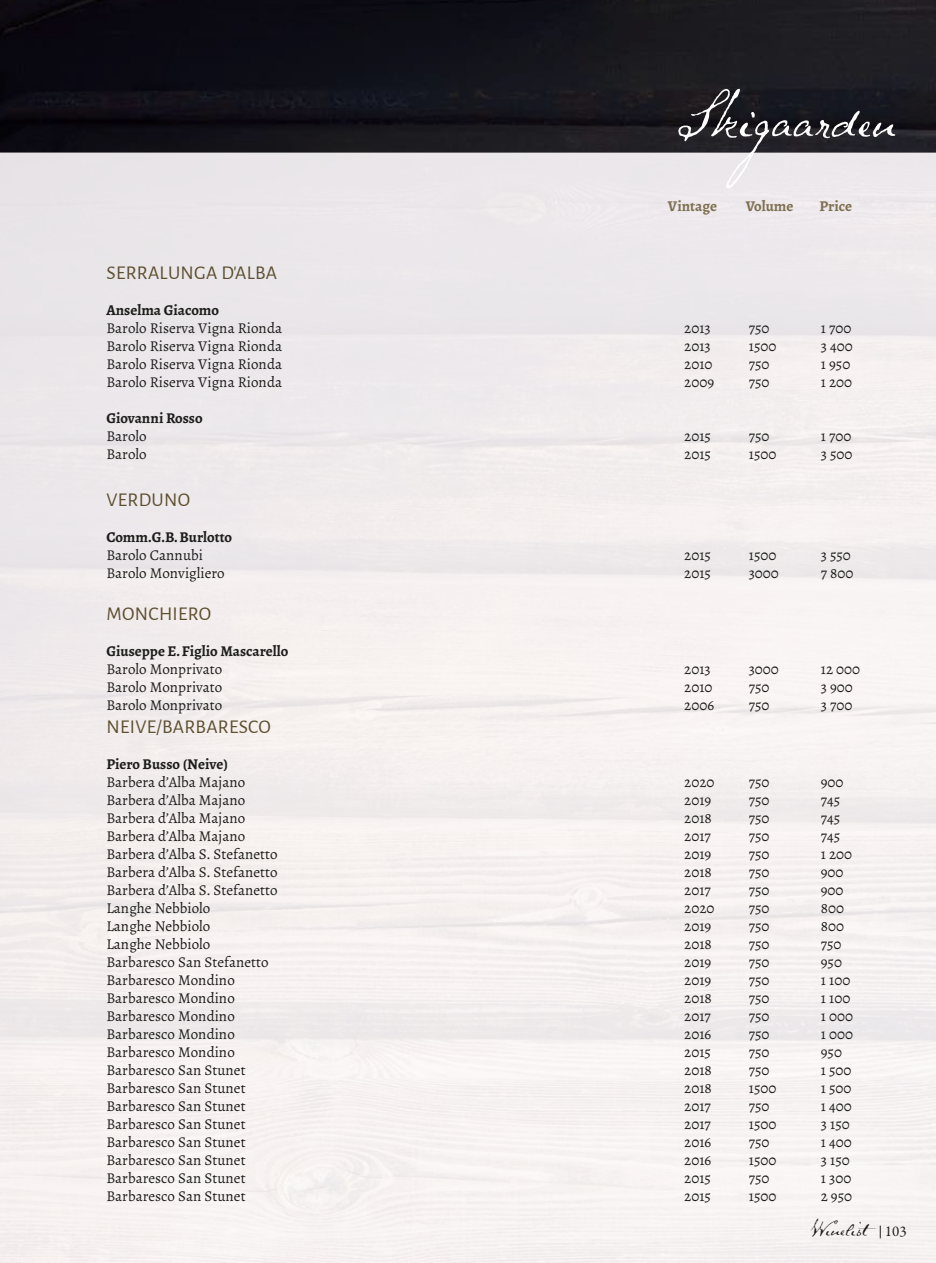
<style>
.page{position:relative;width:936px;height:1263px;background:#fff}
.page>*{position:absolute;margin:0;border:0;box-sizing:border-box;transform-origin:0 0}
.t1{font:31.5px "Schooner Script";color:#1d1d1b}
.t2{font:19.5px "Alegreya Sans";letter-spacing:.015em;color:#5c4e2e}
.t3{font:15px "Alegreya";color:#1d1d1b}
.t4{font:700 15px "Alegreya";color:#1d1d1b}
.t5{font:700 15px "Alegreya";color:#7e6f50}
.s1{font-family:"Garamond Premr Pro";font-size:15px}
</style>
<div class="page">
<div style="left:0;top:153px;width:935px;height:1110px;background:#f3efee"></div>
<div style="left:0;top:0;width:935px;height:153px;background:linear-gradient(to right,#080710,#212126)"></div>
<svg style="left:678px;top:89px;width:217px;height:99px"></svg>
<svg style="left:879px;top:1225px;width:1px;height:13px"></svg>
<p class="t5" style="left:668px;top:196px;width:51px">Vintage</p>
<p class="t5" style="left:745px;top:196px;width:49px">Volume</p>
<p class="t5" style="left:819px;top:196px;width:34px">Price</p>
<h2 class="t2" style="left:106px;top:260px;width:172px">SERRALUNGA D’ALBA</h2>
<p class="t4" style="left:106px;top:301px;width:114px">Anselma Giacomo</p>
<p class="t3" style="left:106px;top:319px;width:177px">Barolo Riserva Vigna Rionda</p>
<p class="t3" style="left:684px;top:319px;width:28px">2013</p>
<p class="t3" style="left:748px;top:319px;width:22px">750</p>
<p class="t3" style="left:820px;top:319px;width:32px">1 700</p>
<p class="t3" style="left:106px;top:337px;width:177px">Barolo Riserva Vigna Rionda</p>
<p class="t3" style="left:684px;top:337px;width:28px">2013</p>
<p class="t3" style="left:748px;top:337px;width:29px">1500</p>
<p class="t3" style="left:820px;top:337px;width:33px">3 400</p>
<p class="t3" style="left:106px;top:355px;width:177px">Barolo Riserva Vigna Rionda</p>
<p class="t3" style="left:684px;top:355px;width:30px">2010</p>
<p class="t3" style="left:748px;top:355px;width:22px">750</p>
<p class="t3" style="left:820px;top:355px;width:31px">1 950</p>
<p class="t3" style="left:106px;top:373px;width:177px">Barolo Riserva Vigna Rionda</p>
<p class="t3" style="left:684px;top:373px;width:31px">2009</p>
<p class="t3" style="left:748px;top:373px;width:22px">750</p>
<p class="t3" style="left:820px;top:373px;width:33px">1 200</p>
<p class="t4" style="left:106px;top:409px;width:98px">Giovanni Rosso</p>
<p class="t3" style="left:106px;top:427px;width:42px">Barolo</p>
<p class="t3" style="left:684px;top:427px;width:28px">2015</p>
<p class="t3" style="left:748px;top:427px;width:22px">750</p>
<p class="t3" style="left:820px;top:427px;width:32px">1 700</p>
<p class="t3" style="left:106px;top:445px;width:42px">Barolo</p>
<p class="t3" style="left:684px;top:445px;width:28px">2015</p>
<p class="t3" style="left:748px;top:445px;width:29px">1500</p>
<p class="t3" style="left:820px;top:445px;width:33px">3 500</p>
<h2 class="t2" style="left:106px;top:487px;width:85px">VERDUNO</h2>
<p class="t4" style="left:106px;top:527px;width:127px">Comm.G.B. Burlotto</p>
<p class="t3" style="left:106px;top:546px;width:98px">Barolo Cannubi</p>
<p class="t3" style="left:684px;top:546px;width:28px">2015</p>
<p class="t3" style="left:748px;top:546px;width:29px">1500</p>
<p class="t3" style="left:820px;top:546px;width:32px">3 550</p>
<p class="t3" style="left:106px;top:564px;width:120px">Barolo Monvigliero</p>
<p class="t3" style="left:684px;top:564px;width:28px">2015</p>
<p class="t3" style="left:748px;top:564px;width:32px">3000</p>
<p class="t3" style="left:820px;top:564px;width:34px">7 800</p>
<h2 class="t2" style="left:106px;top:600px;width:106px">MONCHIERO</h2>
<p class="t4" style="left:106px;top:641px;width:183px">Giuseppe E. Figlio Mascarello</p>
<p class="t3" style="left:106px;top:659px;width:117px">Barolo Monprivato</p>
<p class="t3" style="left:684px;top:659px;width:28px">2013</p>
<p class="t3" style="left:748px;top:659px;width:32px">3000</p>
<p class="t3" style="left:820px;top:659px;width:41px">12 000</p>
<p class="t3" style="left:106px;top:677px;width:117px">Barolo Monprivato</p>
<p class="t3" style="left:684px;top:677px;width:30px">2010</p>
<p class="t3" style="left:748px;top:677px;width:22px">750</p>
<p class="t3" style="left:820px;top:677px;width:34px">3 900</p>
<p class="t3" style="left:106px;top:695px;width:117px">Barolo Monprivato</p>
<p class="t3" style="left:684px;top:695px;width:31px">2006</p>
<p class="t3" style="left:748px;top:695px;width:22px">750</p>
<p class="t3" style="left:820px;top:695px;width:33px">3 700</p>
<h2 class="t2" style="left:106px;top:713px;width:166px">NEIVE/BARBARESCO</h2>
<p class="t4" style="left:106px;top:754px;width:123px">Piero Busso (Neive)</p>
<p class="t3" style="left:106px;top:773px;width:140px">Barbera d’Alba Majano</p>
<p class="t3" style="left:684px;top:773px;width:32px">2020</p>
<p class="t3" style="left:748px;top:773px;width:22px">750</p>
<p class="t3" style="left:820px;top:773px;width:24px">900</p>
<p class="t3" style="left:106px;top:791px;width:140px">Barbera d’Alba Majano</p>
<p class="t3" style="left:684px;top:791px;width:29px">2019</p>
<p class="t3" style="left:748px;top:791px;width:22px">750</p>
<p class="t3" style="left:820px;top:791px;width:21px">745</p>
<p class="t3" style="left:106px;top:809px;width:140px">Barbera d’Alba Majano</p>
<p class="t3" style="left:684px;top:809px;width:29px">2018</p>
<p class="t3" style="left:748px;top:809px;width:22px">750</p>
<p class="t3" style="left:820px;top:809px;width:21px">745</p>
<p class="t3" style="left:106px;top:827px;width:140px">Barbera d’Alba Majano</p>
<p class="t3" style="left:684px;top:827px;width:28px">2017</p>
<p class="t3" style="left:748px;top:827px;width:22px">750</p>
<p class="t3" style="left:820px;top:827px;width:21px">745</p>
<p class="t3" style="left:106px;top:845px;width:173px">Barbera d’Alba S. Stefanetto</p>
<p class="t3" style="left:684px;top:845px;width:29px">2019</p>
<p class="t3" style="left:748px;top:845px;width:22px">750</p>
<p class="t3" style="left:820px;top:845px;width:33px">1 200</p>
<p class="t3" style="left:106px;top:863px;width:173px">Barbera d’Alba S. Stefanetto</p>
<p class="t3" style="left:684px;top:863px;width:29px">2018</p>
<p class="t3" style="left:748px;top:863px;width:22px">750</p>
<p class="t3" style="left:820px;top:863px;width:24px">900</p>
<p class="t3" style="left:106px;top:881px;width:173px">Barbera d’Alba S. Stefanetto</p>
<p class="t3" style="left:684px;top:881px;width:28px">2017</p>
<p class="t3" style="left:748px;top:881px;width:22px">750</p>
<p class="t3" style="left:820px;top:881px;width:24px">900</p>
<p class="t3" style="left:106px;top:899px;width:105px">Langhe Nebbiolo</p>
<p class="t3" style="left:684px;top:899px;width:32px">2020</p>
<p class="t3" style="left:748px;top:899px;width:22px">750</p>
<p class="t3" style="left:820px;top:899px;width:25px">800</p>
<p class="t3" style="left:106px;top:917px;width:105px">Langhe Nebbiolo</p>
<p class="t3" style="left:684px;top:917px;width:29px">2019</p>
<p class="t3" style="left:748px;top:917px;width:22px">750</p>
<p class="t3" style="left:820px;top:917px;width:25px">800</p>
<p class="t3" style="left:106px;top:935px;width:105px">Langhe Nebbiolo</p>
<p class="t3" style="left:684px;top:935px;width:29px">2018</p>
<p class="t3" style="left:748px;top:935px;width:22px">750</p>
<p class="t3" style="left:820px;top:935px;width:22px">750</p>
<p class="t3" style="left:106px;top:953px;width:164px">Barbaresco San Stefanetto</p>
<p class="t3" style="left:684px;top:953px;width:29px">2019</p>
<p class="t3" style="left:748px;top:953px;width:22px">750</p>
<p class="t3" style="left:820px;top:953px;width:23px">950</p>
<p class="t3" style="left:106px;top:971px;width:130px">Barbaresco Mondino</p>
<p class="t3" style="left:684px;top:971px;width:29px">2019</p>
<p class="t3" style="left:748px;top:971px;width:22px">750</p>
<p class="t3" style="left:820px;top:971px;width:31px">1 100</p>
<p class="t3" style="left:106px;top:989px;width:130px">Barbaresco Mondino</p>
<p class="t3" style="left:684px;top:989px;width:29px">2018</p>
<p class="t3" style="left:748px;top:989px;width:22px">750</p>
<p class="t3" style="left:820px;top:989px;width:31px">1 100</p>
<p class="t3" style="left:106px;top:1007px;width:130px">Barbaresco Mondino</p>
<p class="t3" style="left:684px;top:1007px;width:28px">2017</p>
<p class="t3" style="left:748px;top:1007px;width:22px">750</p>
<p class="t3" style="left:820px;top:1007px;width:34px">1 000</p>
<p class="t3" style="left:106px;top:1025px;width:130px">Barbaresco Mondino</p>
<p class="t3" style="left:684px;top:1025px;width:29px">2016</p>
<p class="t3" style="left:748px;top:1025px;width:22px">750</p>
<p class="t3" style="left:820px;top:1025px;width:34px">1 000</p>
<p class="t3" style="left:106px;top:1043px;width:130px">Barbaresco Mondino</p>
<p class="t3" style="left:684px;top:1043px;width:28px">2015</p>
<p class="t3" style="left:748px;top:1043px;width:22px">750</p>
<p class="t3" style="left:820px;top:1043px;width:23px">950</p>
<p class="t3" style="left:106px;top:1061px;width:141px">Barbaresco San Stunet</p>
<p class="t3" style="left:684px;top:1061px;width:29px">2018</p>
<p class="t3" style="left:748px;top:1061px;width:22px">750</p>
<p class="t3" style="left:820px;top:1061px;width:32px">1 500</p>
<p class="t3" style="left:106px;top:1079px;width:141px">Barbaresco San Stunet</p>
<p class="t3" style="left:684px;top:1079px;width:29px">2018</p>
<p class="t3" style="left:748px;top:1079px;width:29px">1500</p>
<p class="t3" style="left:820px;top:1079px;width:32px">1 500</p>
<p class="t3" style="left:106px;top:1097px;width:141px">Barbaresco San Stunet</p>
<p class="t3" style="left:684px;top:1097px;width:28px">2017</p>
<p class="t3" style="left:748px;top:1097px;width:22px">750</p>
<p class="t3" style="left:820px;top:1097px;width:33px">1 400</p>
<p class="t3" style="left:106px;top:1115px;width:141px">Barbaresco San Stunet</p>
<p class="t3" style="left:684px;top:1115px;width:28px">2017</p>
<p class="t3" style="left:748px;top:1115px;width:29px">1500</p>
<p class="t3" style="left:820px;top:1115px;width:31px">3 150</p>
<p class="t3" style="left:106px;top:1133px;width:141px">Barbaresco San Stunet</p>
<p class="t3" style="left:684px;top:1133px;width:29px">2016</p>
<p class="t3" style="left:748px;top:1133px;width:22px">750</p>
<p class="t3" style="left:820px;top:1133px;width:33px">1 400</p>
<p class="t3" style="left:106px;top:1151px;width:141px">Barbaresco San Stunet</p>
<p class="t3" style="left:684px;top:1151px;width:29px">2016</p>
<p class="t3" style="left:748px;top:1151px;width:29px">1500</p>
<p class="t3" style="left:820px;top:1151px;width:31px">3 150</p>
<p class="t3" style="left:106px;top:1169px;width:141px">Barbaresco San Stunet</p>
<p class="t3" style="left:684px;top:1169px;width:28px">2015</p>
<p class="t3" style="left:748px;top:1169px;width:22px">750</p>
<p class="t3" style="left:820px;top:1169px;width:32px">1 300</p>
<p class="t3" style="left:106px;top:1187px;width:141px">Barbaresco San Stunet</p>
<p class="t3" style="left:684px;top:1187px;width:28px">2015</p>
<p class="t3" style="left:748px;top:1187px;width:29px">1500</p>
<p class="t3" style="left:820px;top:1187px;width:33px">2 950</p>
<h1 class="t1" style="left:811px;top:1206px;width:97px">Winelist <span class="s1">103</span></h1>
</div>
